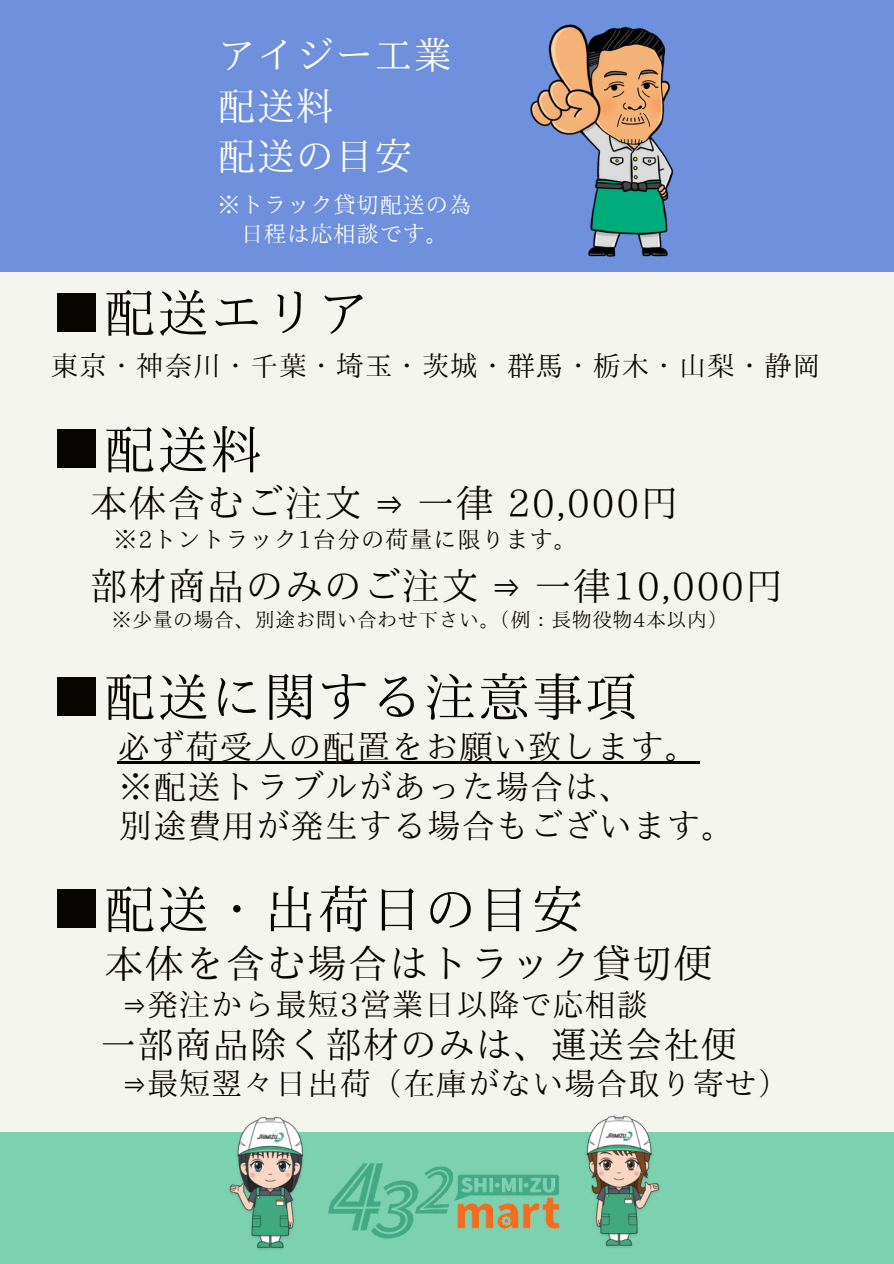
<style>
.page{position:relative;width:894px;height:1264px;background:#fff}
.page>*{position:absolute;margin:0;border:0;box-sizing:border-box;transform-origin:0 0}
.t1{font:51.6px "IP Aex Mincho";letter-spacing:.035em;color:#070502}
.t2{font:39.3px "IP Aex Mincho";letter-spacing:.035em;color:#070502}
.t3{font:37.8px "IP Aex Mincho";letter-spacing:.035em;color:#070502}
.t4{font:37.8px/50.7px "IP Aex Mincho";letter-spacing:.035em;color:#fff}
.t5{font:36.3px "IP Aex Mincho";letter-spacing:.035em;color:#070502}
.t6{font:33.15px/39.5px "IP Aex Mincho";letter-spacing:.035em;color:#070502}
.t7{font:31.05px "IP Aex Mincho";letter-spacing:.035em;color:#070502}
.t8{font:27.6px "IP Aex Mincho";letter-spacing:.035em;color:#070502}
.t9{font:23.25px "IP Aex Mincho";letter-spacing:.035em;color:#070502}
.t10{font:22.35px/29.2px "IP Aex Mincho";letter-spacing:.035em;color:#fff;text-align:center}
.t11{font:19.8px "IP Aex Mincho";letter-spacing:.035em;color:#070502}
</style>
<div class="page">
<div style="left:0;top:0;width:893px;height:1263px;background:#f5f5ef"></div>
<div style="left:0;top:0;width:893px;height:272px;background:#6f91dd"></div>
<img style="left:530px;top:24px;width:144px;height:233px">
<div style="left:0;top:1132px;width:893px;height:131px;background:#7cd1b0"></div>
<img style="left:229px;top:1116px;width:75px;height:134px">
<img style="left:586px;top:1115px;width:74px;height:133px">
<img style="left:328px;top:1163px;width:232px;height:76px">
<hr style="left:117px;top:761px;width:582px;height:3px;background:#070502">
<h1 class="t4" style="left:218px;top:29px;width:235px">アイジー工業配送料<br>配送の目安</h1>
<p class="t10" style="left:218px;top:190px;width:255px">※トラック貸切配送の為日程は応相談です。</p>
<p class="t1" style="left:51px;top:286px;width:320px">■配送エリア</p>
<p class="t8" style="left:51px;top:351px;width:771px">東京・神奈川・千葉・埼玉・茨城・群馬・栃木・山梨・静岡</p>
<h2 class="t1" style="left:51px;top:423px;width:213px">■配送料</h2>
<h2 class="t3" style="left:90px;top:484px;width:590px">本体含むご注文 ⇒ 一律 20,000円</h2>
<h2 class="t9" style="left:114px;top:527px;width:464px">※2トントラック1台分の荷量に限ります。</h2>
<h2 class="t3" style="left:90px;top:566px;width:695px">部材商品のみのご注文 ⇒ 一律10,000円</h2>
<p class="t11" style="left:112px;top:609px;width:616px">※少量の場合、別途お問い合わせ下さい。（例：長物役物4本以内）</p>
<p class="t1" style="left:51px;top:670px;width:587px">■配送に関する注意事項</p>
<p class="t6" style="left:117px;top:726px;width:618px">必ず荷受人の配置をお願い致します。※配送トラブルがあった場合は、<br>別途費用が発生する場合もございます。</p>
<p class="t1" style="left:51px;top:883px;width:534px">■配送・出荷日の目安</p>
<p class="t2" style="left:104px;top:943px;width:610px">本体を含む場合はトラック貸切便</p>
<p class="t7" style="left:123px;top:988px;width:526px">⇒発注から最短3営業日以降で応相談</p>
<p class="t5" style="left:100px;top:1026px;width:638px">一部商品除く部材のみは、運送会社便</p>
<p class="t7" style="left:123px;top:1068px;width:666px">⇒最短翌々日出荷（在庫がない場合取り寄せ）</p>
</div>
